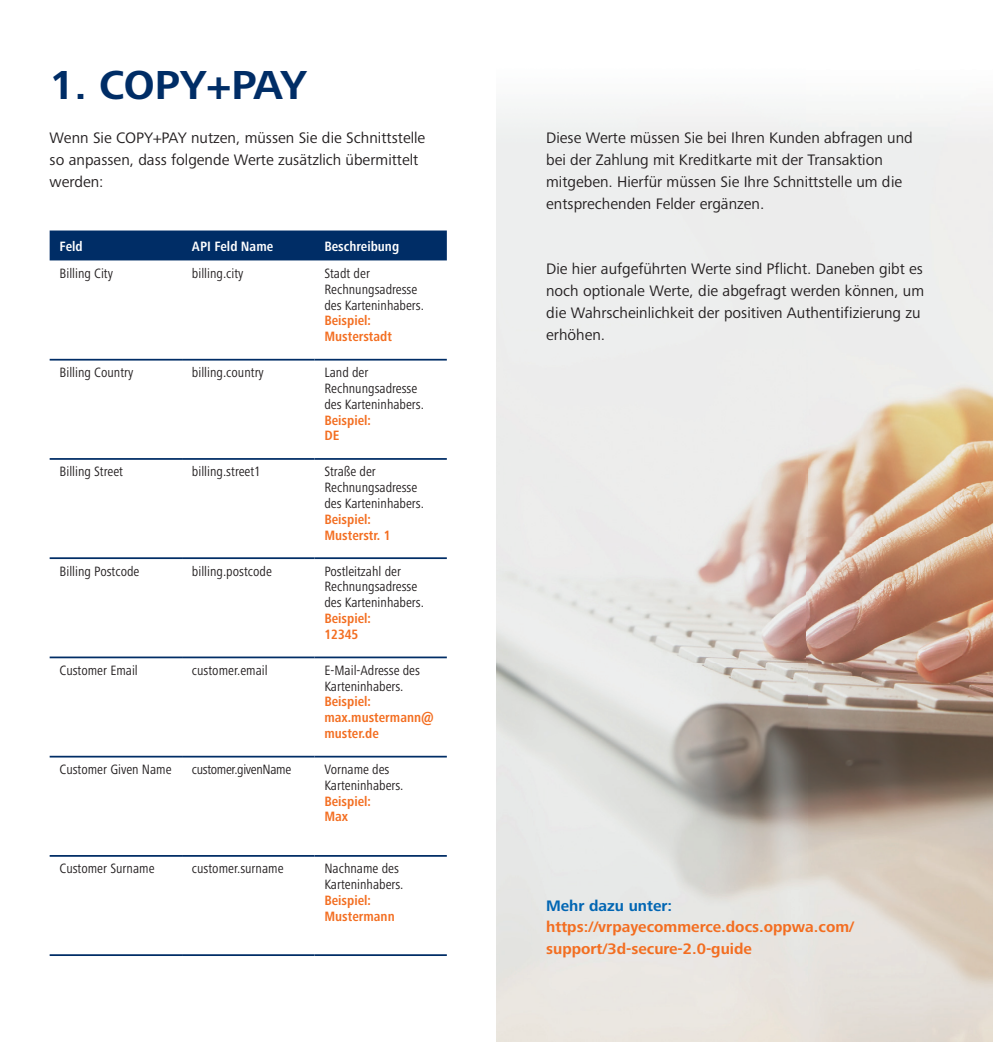
<style>
.page{position:relative;width:993px;height:1042px;background:#fff}
.page>*{position:absolute;margin:0;border:0;box-sizing:border-box;transform-origin:0 0}
.t1{font:700 42px "Frutiger Next Pro";letter-spacing:-.01em;color:#002d66}
.t2{font:15.75px/21.9px "Frutiger Next Pro";color:#231f20}
.t3{font:700 15.75px/21.9px "Frutiger Next Pro";color:#f36e21}
.t4{font:700 15.75px "Frutiger Next Pro";color:#0166b3}
.t5{font:condensed 14px/15.8px "Frutiger Next Pro";color:#231f20}
.t6{font:700 condensed 14px/15.8px "Frutiger Next Pro";color:#f36e21}
.t7{font:700 condensed 14px "Frutiger Next Pro";color:#fff}
.t8{font:condensed 14px "Frutiger Next Pro";letter-spacing:-.025em;color:#231f20}
</style>
<div class="page">
<img style="left:496px;top:106px;width:496px;height:936px">
<div style="left:50px;top:230px;width:396px;height:30px;background:#002d66"></div>
<hr style="left:50px;top:359px;width:132px;height:1px;background:#002d66">
<hr style="left:182px;top:359px;width:132px;height:1px;background:#002d66">
<hr style="left:314px;top:359px;width:132px;height:1px;background:#002d66">
<hr style="left:50px;top:458px;width:132px;height:2px;background:#002d66">
<hr style="left:182px;top:458px;width:132px;height:2px;background:#002d66">
<hr style="left:314px;top:458px;width:132px;height:2px;background:#002d66">
<hr style="left:50px;top:557px;width:132px;height:2px;background:#002d66">
<hr style="left:182px;top:557px;width:132px;height:2px;background:#002d66">
<hr style="left:314px;top:557px;width:132px;height:2px;background:#002d66">
<hr style="left:50px;top:656px;width:132px;height:2px;background:#002d66">
<hr style="left:182px;top:656px;width:132px;height:2px;background:#002d66">
<hr style="left:314px;top:656px;width:132px;height:2px;background:#002d66">
<hr style="left:50px;top:756px;width:132px;height:1px;background:#002d66">
<hr style="left:182px;top:756px;width:132px;height:1px;background:#002d66">
<hr style="left:314px;top:756px;width:132px;height:1px;background:#002d66">
<hr style="left:50px;top:855px;width:132px;height:2px;background:#002d66">
<hr style="left:182px;top:855px;width:132px;height:2px;background:#002d66">
<hr style="left:314px;top:855px;width:132px;height:2px;background:#002d66">
<hr style="left:50px;top:954px;width:132px;height:2px;background:#002d66">
<hr style="left:182px;top:954px;width:132px;height:2px;background:#002d66">
<hr style="left:314px;top:954px;width:132px;height:2px;background:#002d66">
<h1 class="t1" style="left:50px;top:61px;width:259px">1. COPY+PAY</h1>
<p class="t2" style="left:50px;top:127px;width:377px">Wenn Sie COPY+PAY nutzen, müssen Sie die Schnittstelle so anpassen, dass folgende Werte zusätzlich übermittelt werden:</p>
<p class="t2" style="left:546px;top:127px;width:368px">Diese Werte müssen Sie bei Ihren Kunden abfragen und bei der Zahlung mit Kreditkarte mit der Transaktion mitgeben. Hierfür müssen Sie Ihre Schnittstelle um die entsprechenden Felder ergänzen.</p>
<p class="t7" style="left:60px;top:238px;width:25px">Feld</p>
<p class="t7" style="left:192px;top:238px;width:83px">API Feld Name</p>
<p class="t7" style="left:324px;top:238px;width:76px">Beschreibung</p>
<p class="t5" style="left:60px;top:265px;width:55px">Billing City</p>
<p class="t5" style="left:192px;top:265px;width:53px">billing.city</p>
<p class="t5" style="left:324px;top:265px;width:101px">Stadt der<br>Rechnungsadresse des Karteninhabers.</p>
<p class="t6" style="left:324px;top:313px;width:69px">Beispiel:<br>Musterstadt</p>
<p class="t5" style="left:60px;top:365px;width:75px">Billing Country</p>
<p class="t5" style="left:192px;top:365px;width:73px">billing.country</p>
<p class="t5" style="left:324px;top:365px;width:101px">Land der<br>Rechnungsadresse des Karteninhabers.</p>
<p class="t6" style="left:324px;top:412px;width:48px">Beispiel:<br>DE</p>
<p class="t5" style="left:60px;top:464px;width:65px">Billing Street</p>
<p class="t5" style="left:192px;top:464px;width:70px">billing.street1</p>
<p class="t5" style="left:324px;top:464px;width:101px">Straße der<br>Rechnungsadresse des Karteninhabers.</p>
<p class="t6" style="left:324px;top:511px;width:68px">Beispiel:<br>Musterstr. 1</p>
<p class="t5" style="left:60px;top:563px;width:81px">Billing Postcode</p>
<p class="t5" style="left:192px;top:563px;width:81px">billing.postcode</p>
<p class="t5" style="left:324px;top:563px;width:101px">Postleitzahl der<br>Rechnungsadresse des Karteninhabers.</p>
<p class="t6" style="left:324px;top:610px;width:48px">Beispiel:<br>12345</p>
<p class="t5" style="left:60px;top:662px;width:80px">Customer Email</p>
<p class="t5" style="left:192px;top:662px;width:77px">customer.email</p>
<p class="t5" style="left:324px;top:662px;width:97px">E-Mail-Adresse des<br>Karteninhabers.</p>
<p class="t6" style="left:324px;top:694px;width:111px">Beispiel: max.mustermann@ muster.de</p>
<p class="t5" style="left:60px;top:761px;width:113px">Customer Given Name</p>
<p class="t8" style="left:192px;top:761px;width:101px">customer.givenName</p>
<p class="t5" style="left:324px;top:761px;width:81px">Vorname des<br>Karteninhabers.</p>
<p class="t6" style="left:324px;top:793px;width:48px">Beispiel:<br>Max</p>
<p class="t2" style="left:546px;top:258px;width:379px">Die hier aufgeführten Werte sind Pflicht. Daneben gibt es noch optionale Werte, die abgefragt werden können, um die Wahrscheinlichkeit der positiven Authentifizierung zu erhöhen.</p>
<p class="t5" style="left:60px;top:861px;width:96px">Customer Surname</p>
<p class="t5" style="left:192px;top:861px;width:93px">customer.surname</p>
<p class="t5" style="left:324px;top:861px;width:81px">Nachname des<br>Karteninhabers.</p>
<p class="t6" style="left:324px;top:892px;width:72px">Beispiel:<br>Mustermann</p>
<p class="t4" style="left:546px;top:896px;width:127px">Mehr dazu unter:</p>
<p class="t3" style="left:546px;top:916px;width:309px">https://vrpayecommerce.docs.oppwa.com/ support/3d-secure-2.0-guide</p>
</div>
